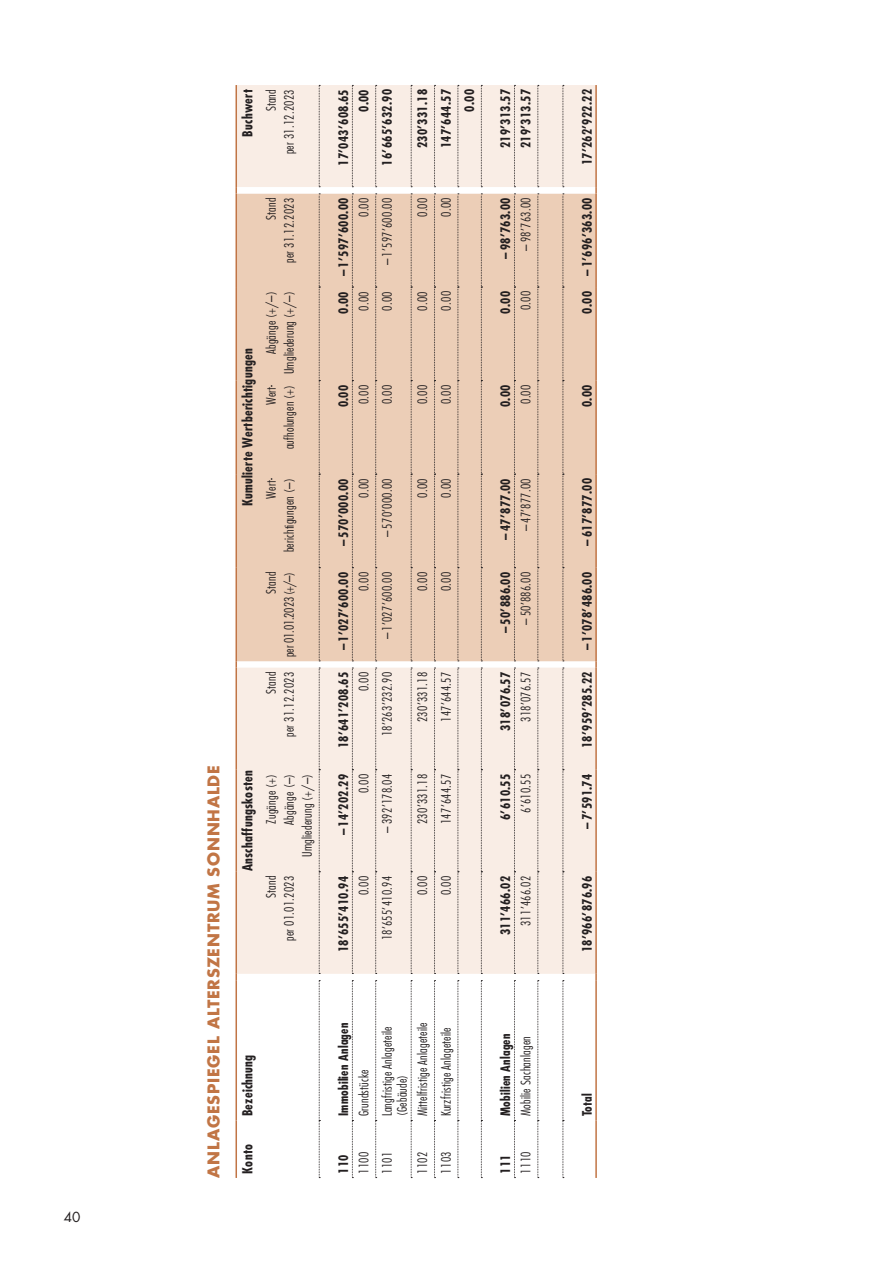
<style>
.page{position:relative;width:893px;height:1263px;background:#fff}
.page>*{position:absolute;margin:0;border:0;box-sizing:border-box;transform-origin:0 0}
.t1{font:700 15.75px "Futura Std";letter-spacing:.05em;color:#c17545}
.t2{font:700 condensed 13.5px "Futura Std";letter-spacing:.02em;color:#231f20}
.t3{font:13.5px "Futura Std";color:#231f20}
.t4{font:300 condensed 12.75px/18px "Futura Std";letter-spacing:.02em;color:#231f20;text-align:right}
.t5{font:700 condensed 12.75px/23.4px "Futura Std";letter-spacing:.02em;color:#231f20;text-align:right}
.t6{font:300 condensed 12.75px/18px "Futura Std";color:#231f20;text-align:right}
</style>
<div class="page">
<svg style="left:235px;top:85px;width:362px;height:1093px"></svg>
<hr style="left:595px;top:85px;width:2px;height:102px;background:#c17545">
<p class="t3" style="left:64px;top:1208px;width:18px">40</p>
<p class="t1" style="left:203px;top:1178px;width:414px;rotate:-90deg">ANLAGESPIEGEL ALTERSZENTRUM SONNHALDE</p>
<p class="t2" style="left:239px;top:137px;width:49px;rotate:-90deg">Buchwert</p>
<p class="t4" style="left:262px;top:154px;width:67px;rotate:-90deg">Stand<br>per 31.12.2023</p>
<p class="t4" style="left:262px;top:263px;width:67px;rotate:-90deg">Stand<br>per 31.12.2023</p>
<p class="t2" style="left:239px;top:506px;width:159px;rotate:-90deg">Kumulierte Wertberichtigungen</p>
<p class="t4" style="left:262px;top:374px;width:85px;rotate:-90deg">Abgänge (+/–)<br>Umgliederung (+/–)</p>
<p class="t4" style="left:262px;top:449px;width:66px;rotate:-90deg">Wert&shy;aufholungen (+)</p>
<p class="t4" style="left:262px;top:552px;width:76px;rotate:-90deg">Wert&shy;berichtigungen (–)</p>
<p class="t6" style="left:262px;top:657px;width:87px;rotate:-90deg">Stand<br>per 01.01.2023 (+/–)</p>
<p class="t4" style="left:262px;top:737px;width:67px;rotate:-90deg">Stand<br>per 31.12.2023</p>
<p class="t2" style="left:239px;top:871px;width:103px;rotate:-90deg">Anschaffungskosten</p>
<p class="t4" style="left:262px;top:857px;width:85px;rotate:-90deg">Zugänge (+)<br>Abgänge (–)<br>Umgliederung (+/–)</p>
<p class="t4" style="left:262px;top:941px;width:67px;rotate:-90deg">Stand<br>per 01.01.2023</p>
<p class="t2" style="left:239px;top:1116px;width:63px;rotate:-90deg">Bezeichnung</p>
<p class="t2" style="left:239px;top:1174px;width:31px;rotate:-90deg">Konto</p>
<p class="t5" style="left:332px;top:166px;width:78px;rotate:-90deg">17’043’608.65</p>
<p class="t5" style="left:352px;top:112px;width:24px;rotate:-90deg">0.00</p>
<p class="t5" style="left:376px;top:166px;width:78px;rotate:-90deg">16’665’632.90</p>
<p class="t5" style="left:332px;top:314px;width:118px;rotate:-90deg">0.00 – 1’597’600.00</p>
<p class="t4" style="left:355px;top:217px;width:21px;rotate:-90deg">0.00</p>
<p class="t4" style="left:355px;top:311px;width:21px;rotate:-90deg">0.00</p>
<p class="t4" style="left:378px;top:265px;width:69px;rotate:-90deg">– 1’597’600.00</p>
<p class="t4" style="left:378px;top:311px;width:21px;rotate:-90deg">0.00</p>
<p class="t5" style="left:411px;top:148px;width:61px;rotate:-90deg">230’331.18</p>
<p class="t5" style="left:434px;top:148px;width:61px;rotate:-90deg">147’644.57<br>0.00</p>
<p class="t4" style="left:414px;top:217px;width:21px;rotate:-90deg">0.00</p>
<p class="t4" style="left:437px;top:217px;width:21px;rotate:-90deg">0.00</p>
<p class="t4" style="left:414px;top:311px;width:21px;rotate:-90deg">0.00</p>
<p class="t4" style="left:437px;top:310px;width:21px;rotate:-90deg">0.00</p>
<p class="t5" style="left:332px;top:407px;width:24px;rotate:-90deg">0.00</p>
<p class="t4" style="left:355px;top:404px;width:21px;rotate:-90deg">0.00</p>
<p class="t4" style="left:378px;top:404px;width:21px;rotate:-90deg">0.00</p>
<p class="t4" style="left:414px;top:404px;width:21px;rotate:-90deg">0.00</p>
<p class="t4" style="left:437px;top:404px;width:21px;rotate:-90deg">0.00</p>
<p class="t5" style="left:332px;top:546px;width:69px;rotate:-90deg">– 570’000.00</p>
<p class="t5" style="left:332px;top:650px;width:80px;rotate:-90deg">– 1’027’600.00</p>
<p class="t5" style="left:332px;top:748px;width:78px;rotate:-90deg">18’641’208.65</p>
<p class="t4" style="left:355px;top:498px;width:21px;rotate:-90deg">0.00</p>
<p class="t4" style="left:355px;top:591px;width:21px;rotate:-90deg">0.00</p>
<p class="t4" style="left:355px;top:691px;width:21px;rotate:-90deg">0.00</p>
<p class="t5" style="left:332px;top:835px;width:63px;rotate:-90deg">– 14’202.29</p>
<p class="t4" style="left:355px;top:793px;width:21px;rotate:-90deg">0.00</p>
<p class="t4" style="left:378px;top:537px;width:60px;rotate:-90deg">– 570’000.00</p>
<p class="t4" style="left:378px;top:639px;width:69px;rotate:-90deg">– 1’027’600.00</p>
<p class="t4" style="left:378px;top:736px;width:66px;rotate:-90deg">18’263’232.90</p>
<p class="t4" style="left:378px;top:833px;width:60px;rotate:-90deg">– 392’178.04</p>
<p class="t5" style="left:332px;top:952px;width:78px;rotate:-90deg">18’655’410.94</p>
<p class="t4" style="left:355px;top:895px;width:21px;rotate:-90deg">0.00</p>
<p class="t4" style="left:378px;top:940px;width:66px;rotate:-90deg">18’655’410.94</p>
<p class="t4" style="left:414px;top:498px;width:21px;rotate:-90deg">0.00</p>
<p class="t4" style="left:437px;top:498px;width:21px;rotate:-90deg">0.00</p>
<p class="t4" style="left:414px;top:591px;width:21px;rotate:-90deg">0.00</p>
<p class="t4" style="left:437px;top:591px;width:21px;rotate:-90deg">0.00</p>
<p class="t4" style="left:414px;top:722px;width:52px;rotate:-90deg">230’331.18</p>
<p class="t4" style="left:437px;top:722px;width:52px;rotate:-90deg">147’644.57</p>
<p class="t4" style="left:414px;top:824px;width:52px;rotate:-90deg">230’331.18</p>
<p class="t4" style="left:437px;top:824px;width:52px;rotate:-90deg">147’644.57</p>
<p class="t4" style="left:414px;top:895px;width:21px;rotate:-90deg">0.00</p>
<p class="t4" style="left:437px;top:895px;width:21px;rotate:-90deg">0.00</p>
<p class="t5" style="left:332px;top:1116px;width:95px;rotate:-90deg">Immobilien Anlagen</p>
<p class="t4" style="left:355px;top:1116px;width:49px;rotate:-90deg">Grundstücke</p>
<p class="t4" style="left:380px;top:1116px;width:91px;line-height:15px;text-align:left;rotate:-90deg">Langfristige Anlageteile (Gebäude)</p>
<p class="t4" style="left:414px;top:1116px;width:96px;rotate:-90deg">Mittelfristige Anlageteile</p>
<p class="t4" style="left:437px;top:1116px;width:90px;rotate:-90deg">Kurzfristige Anlageteile</p>
<p class="t5" style="left:332px;top:1174px;width:21px;rotate:-90deg">110</p>
<p class="t4" style="left:355px;top:1174px;width:23px;rotate:-90deg">1100</p>
<p class="t4" style="left:378px;top:1173px;width:23px;rotate:-90deg">1101</p>
<p class="t4" style="left:414px;top:1173px;width:23px;rotate:-90deg">1102</p>
<p class="t4" style="left:437px;top:1173px;width:23px;rotate:-90deg">1103</p>
<p class="t5" style="left:494px;top:148px;width:61px;rotate:-90deg">219’313.57</p>
<p class="t5" style="left:514px;top:148px;width:61px;rotate:-90deg">219’313.57</p>
<p class="t5" style="left:494px;top:259px;width:63px;rotate:-90deg">– 98’763.00</p>
<p class="t4" style="left:517px;top:251px;width:55px;rotate:-90deg">– 98’763.00</p>
<p class="t5" style="left:494px;top:314px;width:24px;rotate:-90deg">0.00</p>
<p class="t4" style="left:517px;top:310px;width:21px;rotate:-90deg">0.00</p>
<p class="t5" style="left:494px;top:407px;width:24px;rotate:-90deg">0.00</p>
<p class="t4" style="left:517px;top:404px;width:21px;rotate:-90deg">0.00</p>
<p class="t5" style="left:494px;top:539px;width:63px;rotate:-90deg">– 47’877.00</p>
<p class="t4" style="left:517px;top:531px;width:55px;rotate:-90deg">– 47’877.00</p>
<p class="t5" style="left:494px;top:633px;width:63px;rotate:-90deg">– 50’886.00</p>
<p class="t4" style="left:517px;top:625px;width:55px;rotate:-90deg">– 50’886.00</p>
<p class="t5" style="left:494px;top:731px;width:61px;rotate:-90deg">318’076.57</p>
<p class="t4" style="left:517px;top:722px;width:52px;rotate:-90deg">318’076.57</p>
<p class="t5" style="left:494px;top:820px;width:48px;rotate:-90deg">6’610.55</p>
<p class="t4" style="left:517px;top:813px;width:41px;rotate:-90deg">6’610.55</p>
<p class="t5" style="left:494px;top:935px;width:61px;rotate:-90deg">311’466.02</p>
<p class="t4" style="left:517px;top:926px;width:52px;rotate:-90deg">311’466.02</p>
<p class="t5" style="left:494px;top:1116px;width:84px;rotate:-90deg">Mobilien Anlagen</p>
<p class="t4" style="left:517px;top:1116px;width:81px;rotate:-90deg">Mobilie Sachanlagen</p>
<p class="t5" style="left:494px;top:1173px;width:21px;rotate:-90deg">111</p>
<p class="t4" style="left:517px;top:1173px;width:23px;rotate:-90deg">1110</p>
<p class="t5" style="left:575px;top:165px;width:78px;rotate:-90deg">17’262’922.22</p>
<p class="t5" style="left:575px;top:314px;width:118px;rotate:-90deg">0.00 – 1’696’363.00</p>
<p class="t5" style="left:575px;top:407px;width:24px;rotate:-90deg">0.00</p>
<p class="t5" style="left:575px;top:546px;width:69px;rotate:-90deg">– 617’877.00</p>
<p class="t5" style="left:575px;top:650px;width:80px;rotate:-90deg">– 1’078’486.00</p>
<p class="t5" style="left:575px;top:748px;width:78px;rotate:-90deg">18’959’285.22</p>
<p class="t5" style="left:575px;top:828px;width:56px;rotate:-90deg">– 7’591.74</p>
<p class="t5" style="left:575px;top:952px;width:78px;rotate:-90deg">18’966’876.96</p>
<p class="t5" style="left:575px;top:1116px;width:25px;rotate:-90deg">Total</p>
</div>
